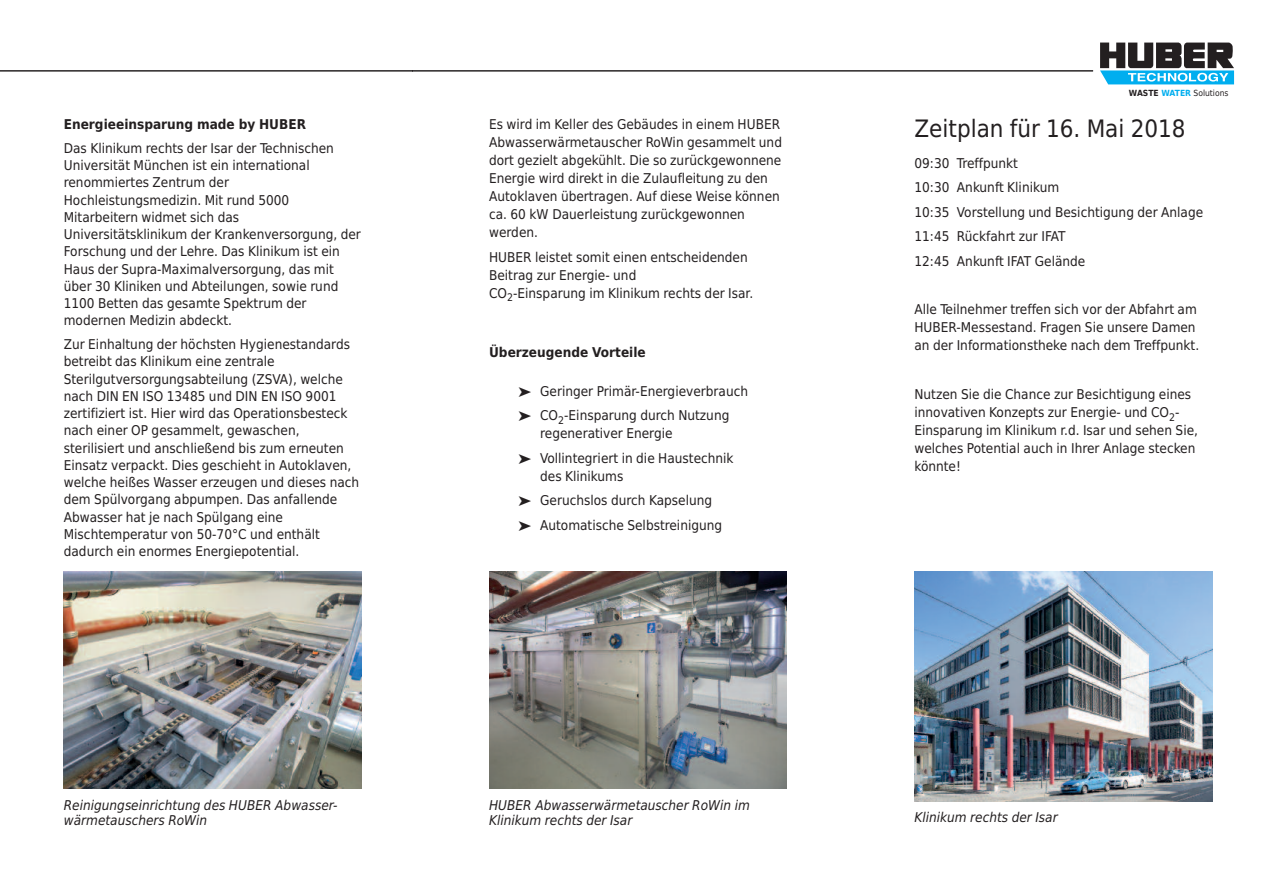
<style>
.page{position:relative;width:1276px;height:893px;background:#fff}
.page>*{position:absolute;margin:0;border:0;box-sizing:border-box;transform-origin:0 0}
.t1{font:24px "Huber Tec";color:#231f20}
.t2{font:13.5px/17.2px "Huber Tec";color:#231f20}
.t3{font:italic 13.5px/15px "Huber Tec";color:#231f20}
.t4{font:700 13.5px "Huber Tec";color:#231f20}
.t5{font:8.55px "Huber Tec";color:#231f20}
.s1{font-weight:700}
.s2{font-weight:700;color:#00aeef}
</style>
<div class="page">
<hr style="left:0;top:71px;width:438px;height:1px;background:#231f20">
<hr style="left:412px;top:71px;width:451px;height:1px;background:#231f20">
<svg style="left:1100px;top:43px;width:134px;height:41px"></svg>
<hr style="left:838px;top:71px;width:255px;height:1px;background:#231f20">
<img style="left:914px;top:572px;width:298px;height:229px">
<img style="left:489px;top:572px;width:298px;height:217px">
<img style="left:64px;top:572px;width:297px;height:217px">
<p class="t4" style="left:64px;top:117px;width:244px">Energieeinsparung made by HUBER</p>
<p class="t2" style="left:64px;top:140px;width:299px">Das Klinikum rechts der Isar der Technischen Universität München ist ein international renommiertes Zentrum der Hochleistungsmedizin. Mit rund 5000<br>Mitarbeitern widmet sich das Universitätsklinikum der Krankenversorgung, der Forschung und der Lehre. Das Klinikum ist ein Haus der Supra-Maximalversorgung, das mit über 30 Kliniken und Abteilungen, sowie rund 1100 Betten das gesamte Spektrum der modernen Medizin abdeckt.</p>
<p class="t2" style="left:64px;top:336px;width:297px">Zur Einhaltung der höchsten Hygienestandards betreibt das Klinikum eine zentrale Sterilgutversorgungsabteilung (ZSVA), welche nach DIN EN ISO 13485 und DIN EN ISO 9001 zertifiziert ist. Hier wird das Operationsbesteck nach einer OP gesammelt, gewaschen, sterilisiert und anschließend bis zum erneuten Einsatz verpackt. Dies geschieht in Autoklaven, welche heißes Wasser erzeugen und dieses nach dem Spülvorgang abpumpen. Das anfallende Abwasser hat je nach Spülgang eine Mischtemperatur von 50-70°C und enthält dadurch ein enormes Energiepotential.</p>
<p class="t3" style="left:64px;top:797px;width:275px">Reinigungseinrichtung des HUBER Abwasser&shy;wärmetauschers RoWin</p>
<p class="t2" style="left:489px;top:116px;width:294px;line-height:18px">Es wird im Keller des Gebäudes in einem HUBER Abwasserwärmetauscher RoWin gesammelt und dort gezielt abgekühlt. Die so zurückgewonnene Energie wird direkt in die Zulaufleitung zu den Autoklaven übertragen. Auf diese Weise können ca. 60 kW Dauerleistung zurückgewonnen werden.</p>
<p class="t2" style="left:489px;top:248px;width:266px;line-height:18px">HUBER leistet somit einen entscheidenden<br>Beitrag zur Energie- und<br>CO<sub>2</sub>-Einsparung im Klinikum rechts der Isar.</p>
<p class="t4" style="left:489px;top:344px;width:158px">Überzeugende Vorteile</p>
<p class="t2" style="left:519px;top:379px;width:231px;line-height:24.5px">➤ Geringer Primär-Energieverbrauch ➤ CO<sub>2</sub>-Einsparung durch Nutzung</p>
<p class="t2" style="left:519px;top:421px;width:216px;line-height:24.5px;text-indent:21px">regenerativer Energie<br>➤ Vollintegriert in die Haustechnik</p>
<p class="t2" style="left:519px;top:464px;width:205px;line-height:24.5px;text-indent:21px">des Klinikums<br>➤ Geruchslos durch Kapselung ➤ Automatische Selbstreinigung</p>
<p class="t3" style="left:489px;top:797px;width:262px">HUBER Abwasserwärmetauscher RoWin im<br>Klinikum rechts der Isar</p>
<p class="t5" style="left:1129px;top:86px;width:101px"><span class="s1">WASTE</span> <span class="s2">WATER</span> Solutions</p>
<h1 class="t1" style="left:914px;top:115px;width:273px">Zeitplan für 16. Mai 2018</h1>
<p class="t2" style="left:914px;top:151px;width:290px;line-height:24.5px">09:30 Treffpunkt<br>10:30 Ankunft Klinikum<br>10:35 Vorstellung und Besichtigung der Anlage<br>11:45 Rückfahrt zur IFAT<br>12:45 Ankunft IFAT Gelände</p>
<p class="t2" style="left:914px;top:301px;width:286px;line-height:18px">Alle Teilnehmer treffen sich vor der Abfahrt am<br>HUBER-Messestand. Fragen Sie unsere Damen an der Informationstheke nach dem Treffpunkt.</p>
<p class="t2" style="left:914px;top:385px;width:285px;line-height:18px">Nutzen Sie die Chance zur Besichtigung eines innovativen Konzepts zur Energie- und CO<sub>2</sub>- Einsparung im Klinikum r.d. Isar und sehen Sie, welches Potential auch in Ihrer Anlage stecken könnte!</p>
<p class="t3" style="left:914px;top:810px;width:145px">Klinikum rechts der Isar</p>
</div>
